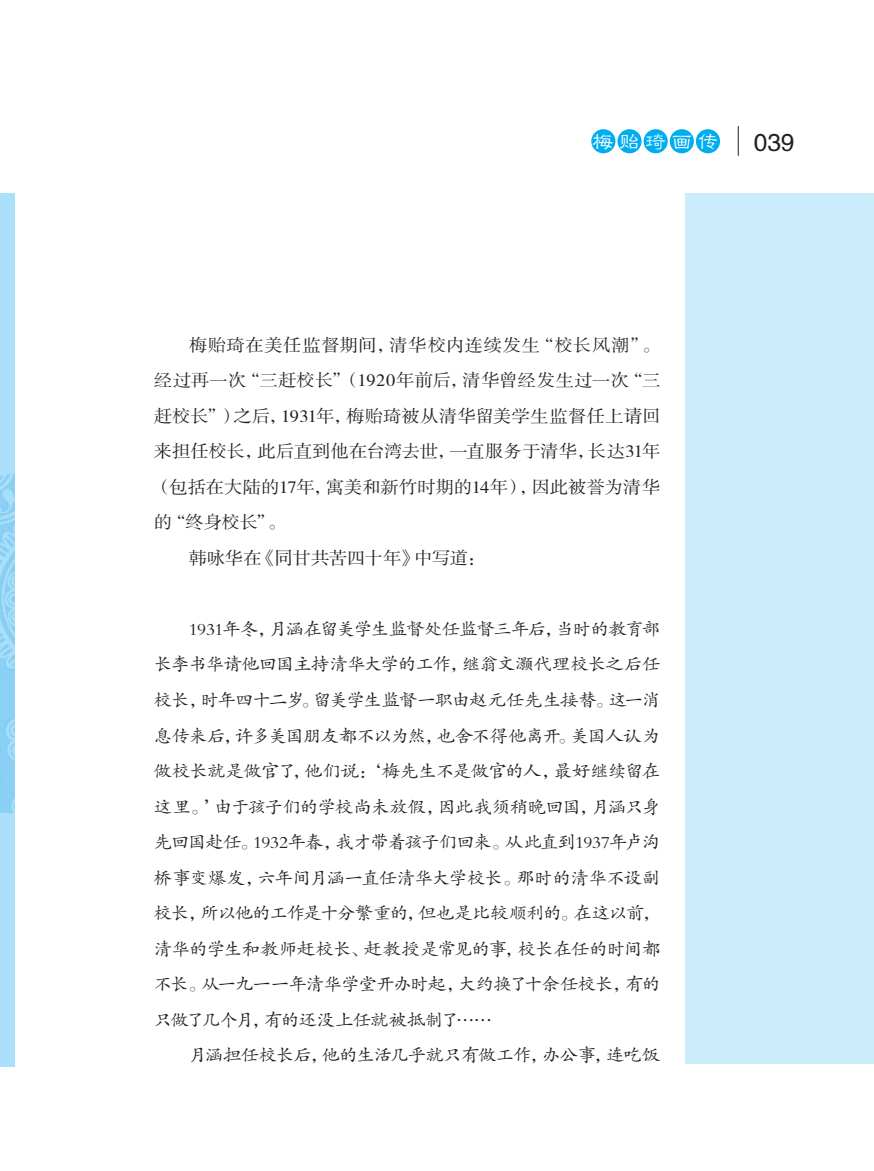
<style>
.page{position:relative;width:874px;height:1171px;background:#fff}
.page>*{position:absolute;margin:0;border:0;box-sizing:border-box;transform-origin:0 0}
.t1{font:24.5px "FZHTK GBK1 0";color:#231f20}
.t2{font:21px "FZLBK GBK1 0";letter-spacing:.25em;color:#fff}
.t3{font:17.5px "FZKTK GBK1 0";letter-spacing:-.045em;color:#231f20;scale:1.05 1}
.t4{font:17.5px "FZSSK GBK1 0";color:#231f20;scale:1.05 1}
.t5{font:17.5px "FZSSK GBK1 0";letter-spacing:.03em;color:#231f20;scale:1.05 1}
.t6{font:17.5px "FZSSK GBK1 0";letter-spacing:-.02em;color:#231f20;scale:1.05 1}
</style>
<div class="page">
<div style="left:695px;top:129px;width:24px;height:24px;background:#00aeef;border-radius:50%"></div>
<div style="left:669px;top:129px;width:24px;height:24px;background:#00aeef;border-radius:50%"></div>
<div style="left:643px;top:129px;width:24px;height:24px;background:#00aeef;border-radius:50%"></div>
<div style="left:617px;top:129px;width:24px;height:24px;background:#00aeef;border-radius:50%"></div>
<div style="left:591px;top:129px;width:24px;height:24px;background:#00aeef;border-radius:50%"></div>
<hr style="left:737px;top:126px;width:1px;height:30px;background:#231f20">
<div style="left:685px;top:193px;width:188px;height:871px;background:#ccecfb"></div>
<div style="left:0;top:193px;width:15px;height:874px;background:#aae0f9"></div>
<img style="left:0;top:475px;width:15px;height:337px">
<p class="t2" style="left:592px;top:131px;width:128px">梅贻琦画传</p>
<p class="t1" style="left:753px;top:129px;width:42px">039</p>
<p class="t5" style="left:189px;top:336px;width:450px">梅贻琦在美任监督期间，清华校内连续发生“校长风潮”。</p>
<p class="t4" style="left:154px;top:371px;width:483px">经过再一次“三赶校长”（1920年前后，清华曾经发生过一次“三</p>
<p class="t4" style="left:154px;top:407px;width:483px">赶校长”）之后，1931年，梅贻琦被从清华留美学生监督任上请回</p>
<p class="t4" style="left:154px;top:442px;width:483px">来担任校长，此后直到他在台湾去世，一直服务于清华，长达31年</p>
<p class="t4" style="left:154px;top:478px;width:483px">（包括在大陆的17年，寓美和新竹时期的14年），因此被誉为清华</p>
<p class="t4" style="left:154px;top:513px;width:127px">的“终身校长”。</p>
<p class="t6" style="left:189px;top:549px;width:284px">韩咏华在《同甘共苦四十年》中写道：</p>
<p class="t3" style="left:189px;top:620px;width:450px">1931年冬，月涵在留美学生监督处任监督三年后，当时的教育部</p>
<p class="t3" style="left:154px;top:655px;width:483px">长李书华请他回国主持清华大学的工作，继翁文灏代理校长之后任</p>
<p class="t3" style="left:154px;top:691px;width:483px">校长，时年四十二岁。留美学生监督一职由赵元任先生接替。这一消</p>
<p class="t3" style="left:154px;top:726px;width:483px">息传来后，许多美国朋友都不以为然，也舍不得他离开。美国人认为</p>
<p class="t3" style="left:154px;top:762px;width:483px">做校长就是做官了，他们说：‘梅先生不是做官的人，最好继续留在</p>
<p class="t3" style="left:154px;top:797px;width:483px">这里。’由于孩子们的学校尚未放假，因此我须稍晚回国，月涵只身</p>
<p class="t3" style="left:154px;top:833px;width:483px">先回国赴任。1932年春，我才带着孩子们回来。从此直到1937年卢沟</p>
<p class="t3" style="left:154px;top:868px;width:483px">桥事变爆发，六年间月涵一直任清华大学校长。那时的清华不设副</p>
<p class="t3" style="left:154px;top:904px;width:483px">校长，所以他的工作是十分繁重的，但也是比较顺利的。在这以前，</p>
<p class="t3" style="left:154px;top:939px;width:483px">清华的学生和教师赶校长、赶教授是常见的事，校长在任的时间都</p>
<p class="t3" style="left:154px;top:975px;width:483px">不长。从一九一一年清华学堂开办时起，大约换了十余任校长，有的</p>
<p class="t3" style="left:154px;top:1010px;width:323px">只做了几个月，有的还没上任就被抵制了……</p>
<p class="t3" style="left:189px;top:1046px;width:450px">月涵担任校长后，他的生活几乎就只有做工作，办公事，连吃饭</p>
</div>
